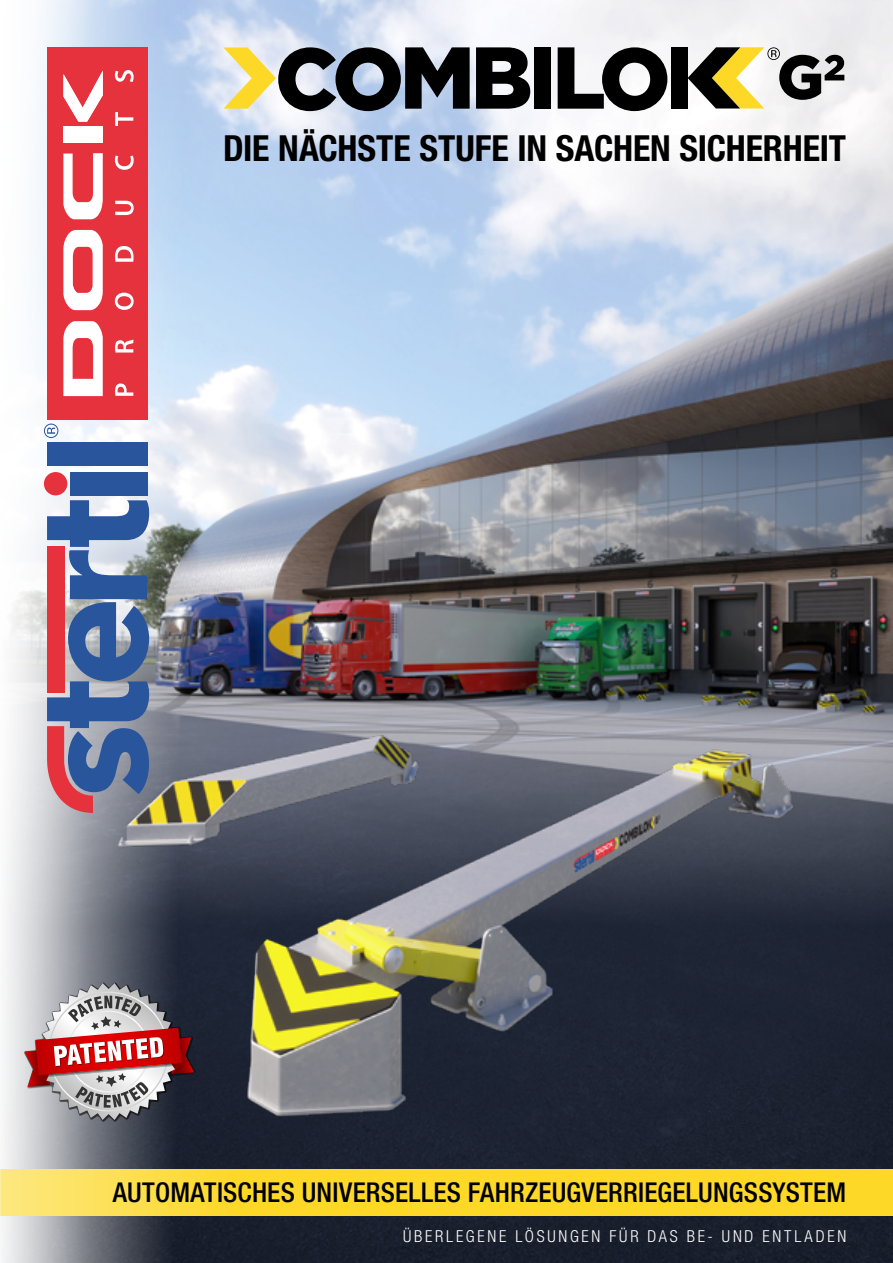
<style>
.page{position:relative;width:893px;height:1263px;background:#fff}
.page>*{position:absolute;margin:0;border:0;box-sizing:border-box;transform-origin:0 0}
.t1{font:700 condensed 36px "Helvetica Neue LT Std";letter-spacing:-.005em;color:#000}
.t2{font:500 condensed 27.3px "Helvetica Neue LT Std";letter-spacing:.005em;color:#000}
.t3{font:300 condensed 16.5px "Helvetica Neue LT Std";letter-spacing:.17em;color:#fff}
</style>
<div class="page">
<svg style="left:476px;top:47px;width:54px;height:62px"></svg>
<div style="left:534px;top:47px;width:17px;height:62px;background:#000"></div>
<svg style="left:558px;top:47px;width:109px;height:64px"></svg>
<div style="left:671px;top:47px;width:17px;height:62px;background:#000"></div>
<svg style="left:688px;top:47px;width:156px;height:62px"></svg>
<svg style="left:227px;top:47px;width:243px;height:64px;background:#76786f"></svg>
<img style="left:227px;top:213px;width:666px;height:1050px">
<svg style="left:140px;top:0;width:87px;height:1263px;background:#8e99ac"></svg>
<svg style="left:0;top:0;width:140px;height:1263px"></svg>
<img style="left:231px;top:750px;width:609px;height:386px">
<img style="left:99px;top:659px;width:355px;height:199px">
<div style="left:0;top:0;width:94px;height:680px;background:#fff"></div>
<svg style="left:0;top:1169px;width:893px;height:47px;background:#fdda33"></svg>
<div style="left:44px;top:472px;width:23px;height:23px;background:#e5323d;border-radius:50%"></div>
<div style="left:70px;top:472px;width:77px;height:24px;background:#29559c"></div>
<div style="left:47px;top:442px;width:100px;height:23px;background:#29559c"></div>
<svg style="left:47px;top:500px;width:103px;height:313px;background:#77769d"></svg>
<svg style="left:44px;top:424px;width:14px;height:14px"></svg>
<div style="left:47px;top:48px;width:100px;height:372px;background:#e5323d"></div>
<svg style="left:115px;top:383px;width:18px;height:13px"></svg>
<svg style="left:115px;top:339px;width:18px;height:13px"></svg>
<svg style="left:115px;top:293px;width:19px;height:17px"></svg>
<svg style="left:115px;top:246px;width:19px;height:16px"></svg>
<svg style="left:115px;top:201px;width:19px;height:14px"></svg>
<svg style="left:115px;top:156px;width:19px;height:14px"></svg>
<svg style="left:115px;top:112px;width:18px;height:14px"></svg>
<svg style="left:115px;top:70px;width:19px;height:12px"></svg>
<svg style="left:63px;top:321px;width:40px;height:75px"></svg>
<svg style="left:63px;top:230px;width:40px;height:80px"></svg>
<svg style="left:63px;top:153px;width:40px;height:66px"></svg>
<div style="left:63px;top:126px;width:40px;height:16px;background:#fff"></div>
<svg style="left:63px;top:71px;width:40px;height:51px"></svg>
<svg style="left:24px;top:982px;width:173px;height:140px;background:#a38084"></svg>
<h1 class="t1" style="left:223px;top:126px;width:625px">DIE NÄCHSTE STUFE IN SACHEN SICHERHEIT</h1>
<p class="t2" style="left:113px;top:1176px;width:735px">AUTOMATISCHES UNIVERSELLES FAHRZEUGVERRIEGELUNGSSYSTEM</p>
<p class="t3" style="left:403px;top:1226px;width:445px">ÜBERLEGENE LÖSUNGEN FÜR DAS BE- UND ENTLADEN</p>
</div>
